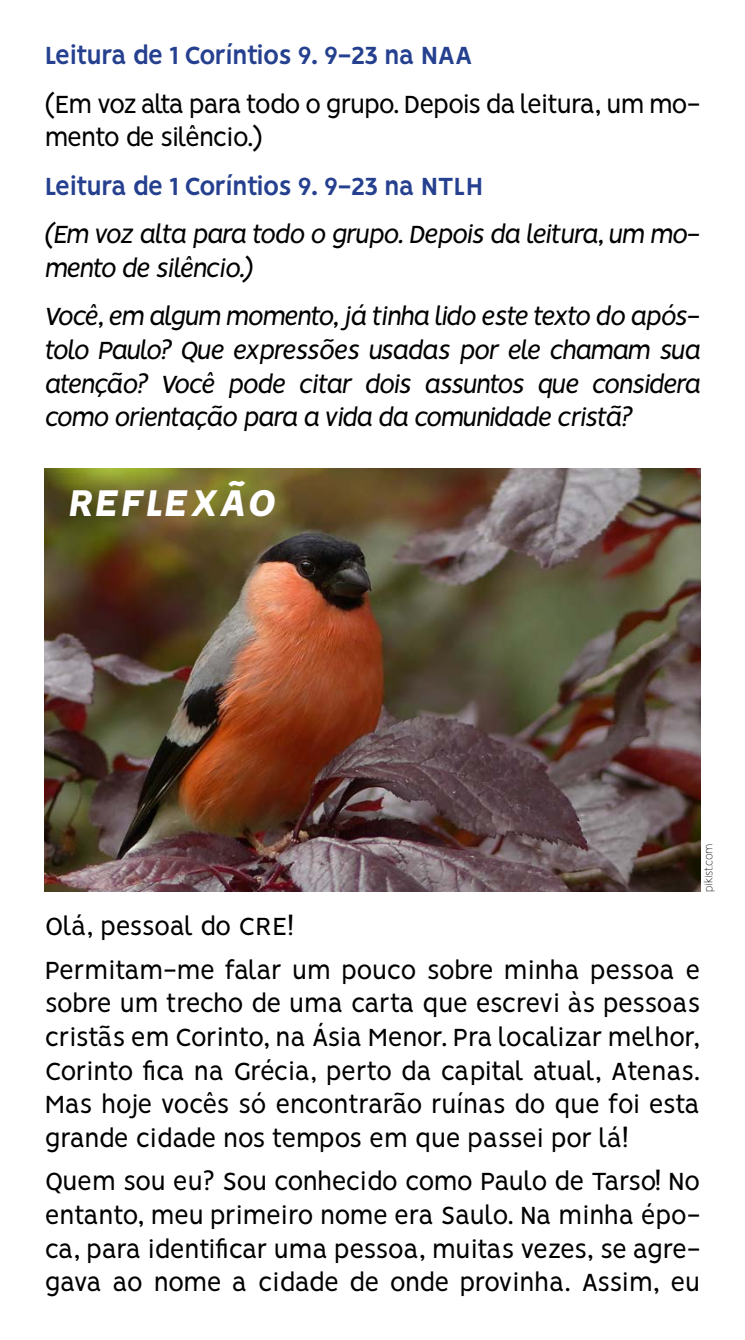
<style>
.page{position:relative;width:745px;height:1340px;background:#fff}
.page>*{position:absolute;margin:0;border:0;box-sizing:border-box;transform-origin:0 0}
.t1{font:italic 800 42px "Vision";letter-spacing:.04em;color:#fff}
.t2{font:28px/33.6px "Vision";letter-spacing:-.03em;color:#000}
.t3{font:italic 28px/33.6px "Vision";letter-spacing:-.025em;color:#000}
.t4{font:700 28px "Vision";letter-spacing:-.025em;color:#25408f}
.t5{font:100 12.25px "Vision";letter-spacing:-.03em;color:#000}
</style>
<div class="page">
<img style="left:45px;top:468px;width:654px;height:423px">
<p class="t4" style="left:45px;top:39px;width:429px">Leitura de 1 Coríntios 9. 9-23 na NAA</p>
<p class="t2" style="left:45px;top:87px;width:656px">(Em voz alta para todo o grupo. Depois da leitura, um mo&shy;mento de silêncio.)</p>
<p class="t4" style="left:45px;top:169px;width:439px">Leitura de 1 Coríntios 9. 9-23 na NTLH</p>
<p class="t3" style="left:45px;top:218px;width:656px">(Em voz alta para todo o grupo. Depois da leitura, um mo&shy;mento de silêncio.)</p>
<p class="t3" style="left:45px;top:300px;width:656px;text-align:justify">Você, em algum momento, já tinha lido este texto do após&shy;tolo Paulo? Que expressões usadas por ele chamam sua atenção? Você pode citar dois assuntos que considera como orientação para a vida da comunidade cristã?</p>
<h1 class="t1" style="left:68px;top:477px;width:208px">REFLEXÃO</h1>
<p class="t5" style="left:701px;top:892px;width:50px;rotate:-90deg">pikist.com</p>
<p class="t2" style="left:45px;top:904px;width:656px;line-height:43.6px">Olá, pessoal do CRE!<br>Permitam-me falar um pouco sobre minha pessoa e</p>
<p class="t2" style="left:45px;top:986px;width:656px;text-align:justify">sobre um trecho de uma carta que escrevi às pessoas cristãs em Corinto, na Ásia Menor. Pra localizar melhor, Corinto fica na Grécia, perto da capital atual, Atenas.<br>Mas hoje vocês só encontrarão ruínas do que foi esta grande cidade nos tempos em que passei por lá!</p>
<p class="t2" style="left:45px;top:1164px;width:656px;text-align:justify">Quem sou eu? Sou conhecido como Paulo de Tarso! No entanto, meu primeiro nome era Saulo. Na minha épo&shy;ca, para identificar uma pessoa, muitas vezes, se agre&shy;gava ao nome a cidade de onde provinha. Assim, eu</p>
</div>
